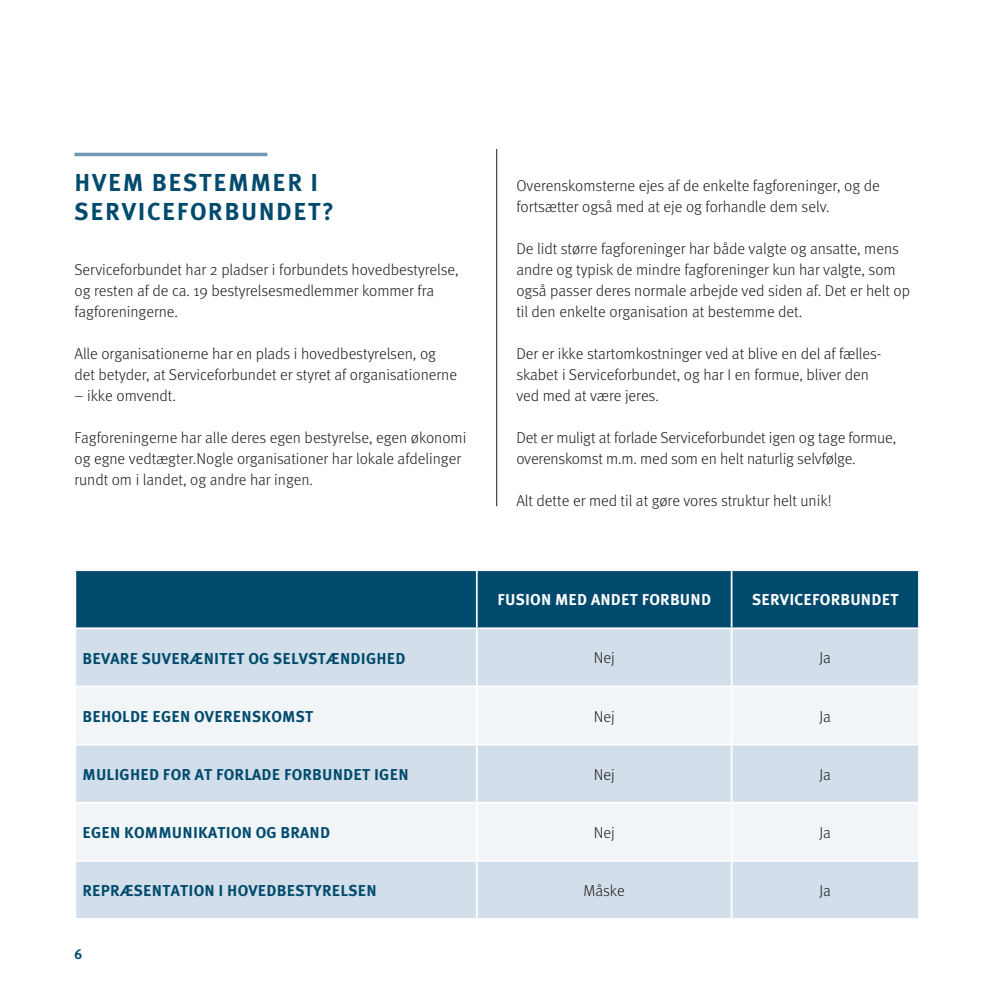
<style>
.page{position:relative;width:993px;height:993px;background:#fff}
.page>*{position:absolute;margin:0;border:0;box-sizing:border-box;transform-origin:0 0}
.t1{font:700 24.5px/29.4px "Meta Plus";letter-spacing:.065em;color:#004b6d}
.t2{font:300 15.75px/21px "Meta OT";color:#1d1d1b}
.t3{font:700 15.75px "Meta Plus";letter-spacing:.015em;color:#004b6d}
.t4{font:700 15.75px "Meta Plus";letter-spacing:.015em;color:#fff}
.t5{font:700 14px "Meta Plus";color:#004b6d}
</style>
<div class="page">
<hr style="left:496px;top:149px;width:1px;height:357px;background:#1d1d1b">
<div style="left:76px;top:571px;width:841px;height:56px;background:#004b6d"></div>
<div style="left:76px;top:629px;width:841px;height:288px;background:#d2dee9"></div>
<svg style="left:76px;top:687px;width:841px;height:172px;fill:#f1f5f8"></svg>
<hr style="left:476px;top:571px;width:1px;height:56px;background:#fff">
<hr style="left:730px;top:571px;width:2px;height:56px;background:#fff">
<hr style="left:476px;top:629px;width:1px;height:56px;background:#fff">
<hr style="left:730px;top:629px;width:2px;height:56px;background:#fff">
<hr style="left:74px;top:685px;width:402px;height:2px;background:#fff">
<hr style="left:476px;top:685px;width:255px;height:2px;background:#fff">
<hr style="left:476px;top:687px;width:1px;height:56px;background:#fff">
<hr style="left:731px;top:685px;width:188px;height:2px;background:#fff">
<hr style="left:730px;top:687px;width:2px;height:56px;background:#fff">
<hr style="left:74px;top:743px;width:402px;height:2px;background:#fff">
<hr style="left:476px;top:743px;width:255px;height:2px;background:#fff">
<hr style="left:476px;top:745px;width:1px;height:56px;background:#fff">
<hr style="left:731px;top:743px;width:188px;height:2px;background:#fff">
<hr style="left:730px;top:745px;width:2px;height:56px;background:#fff">
<hr style="left:476px;top:861px;width:1px;height:56px;background:#fff">
<hr style="left:730px;top:861px;width:2px;height:56px;background:#fff">
<hr style="left:74px;top:801px;width:402px;height:2px;background:#fff">
<hr style="left:74px;top:859px;width:402px;height:2px;background:#fff">
<hr style="left:476px;top:801px;width:255px;height:2px;background:#fff">
<hr style="left:476px;top:803px;width:1px;height:56px;background:#fff">
<hr style="left:476px;top:859px;width:255px;height:2px;background:#fff">
<hr style="left:731px;top:801px;width:188px;height:2px;background:#fff">
<hr style="left:730px;top:803px;width:2px;height:56px;background:#fff">
<hr style="left:731px;top:859px;width:188px;height:2px;background:#fff">
<hr style="left:74px;top:153px;width:193px;height:3px;background:#6e98b3">
<h1 class="t1" style="left:75px;top:168px;width:261px">HVEM BESTEMMER I<br>SERVICEFORBUNDET?</h1>
<p class="t2" style="left:74px;top:259px;width:386px">Serviceforbundet har 2 pladser i forbundets hovedbestyrelse, og resten af de ca. 19 bestyrelsesmedlemmer kommer fra fagforeningerne.</p>
<p class="t2" style="left:74px;top:343px;width:384px">Alle organisationerne har en plads i hovedbestyrelsen, og det betyder, at Serviceforbundet er styret af organisationerne</p>
<p class="t2" style="left:74px;top:385px;width:103px">– ikke omvendt.</p>
<p class="t2" style="left:74px;top:427px;width:393px">Fagforeningerne har alle deres egen bestyrelse, egen økonomi og egne vedtægter.Nogle organisationer har lokale afdelinger rundt om i landet, og andre har ingen.</p>
<p class="t2" style="left:516px;top:175px;width:365px">Overenskomsterne ejes af de enkelte fagforeninger, og de fortsætter også med at eje og forhandle dem selv.</p>
<p class="t2" style="left:516px;top:238px;width:395px">De lidt større fagforeninger har både valgte og ansatte, mens andre og typisk de mindre fagforeninger kun har valgte, som også passer deres normale arbejde ved siden af. Det er helt op til den enkelte organisation at bestemme det.</p>
<p class="t2" style="left:516px;top:343px;width:366px">Der er ikke startomkostninger ved at blive en del af fælles&shy;skabet i Serviceforbundet, og har I en formue, bliver den ved med at være jeres.</p>
<p class="t2" style="left:516px;top:427px;width:381px">Det er muligt at forlade Serviceforbundet igen og tage formue, overenskomst m.m. med som en helt naturlig selvfølge.</p>
<p class="t2" style="left:516px;top:490px;width:316px">Alt dette er med til at gøre vores struktur helt unik!</p>
<p class="t4" style="left:497px;top:590px;width:215px">FUSION MED ANDET FORBUND</p>
<p class="t4" style="left:751px;top:590px;width:148px">SERVICEFORBUNDET</p>
<p class="t3" style="left:82px;top:648px;width:324px">BEVARE SUVERÆNITET OG SELVSTÆNDIGHED</p>
<p class="t2" style="left:593px;top:647px;width:22px">Nej</p>
<p class="t2" style="left:819px;top:647px;width:13px">Ja</p>
<p class="t3" style="left:82px;top:706px;width:232px">BEHOLDE EGEN OVERENSKOMST</p>
<p class="t2" style="left:593px;top:705px;width:22px">Nej</p>
<p class="t2" style="left:819px;top:705px;width:13px">Ja</p>
<p class="t3" style="left:82px;top:765px;width:327px">MULIGHED FOR AT FORLADE FORBUNDET IGEN</p>
<p class="t2" style="left:593px;top:763px;width:22px">Nej</p>
<p class="t2" style="left:819px;top:763px;width:13px">Ja</p>
<p class="t3" style="left:82px;top:823px;width:249px">EGEN KOMMUNIKATION OG BRAND</p>
<p class="t2" style="left:593px;top:821px;width:22px">Nej</p>
<p class="t2" style="left:819px;top:821px;width:13px">Ja</p>
<p class="t3" style="left:82px;top:881px;width:296px">REPRÆSENTATION I HOVEDBESTYRELSEN</p>
<p class="t2" style="left:583px;top:879px;width:43px">Måske</p>
<p class="t2" style="left:819px;top:879px;width:13px">Ja</p>
<p class="t5" style="left:74px;top:945px;width:9px">6</p>
</div>
